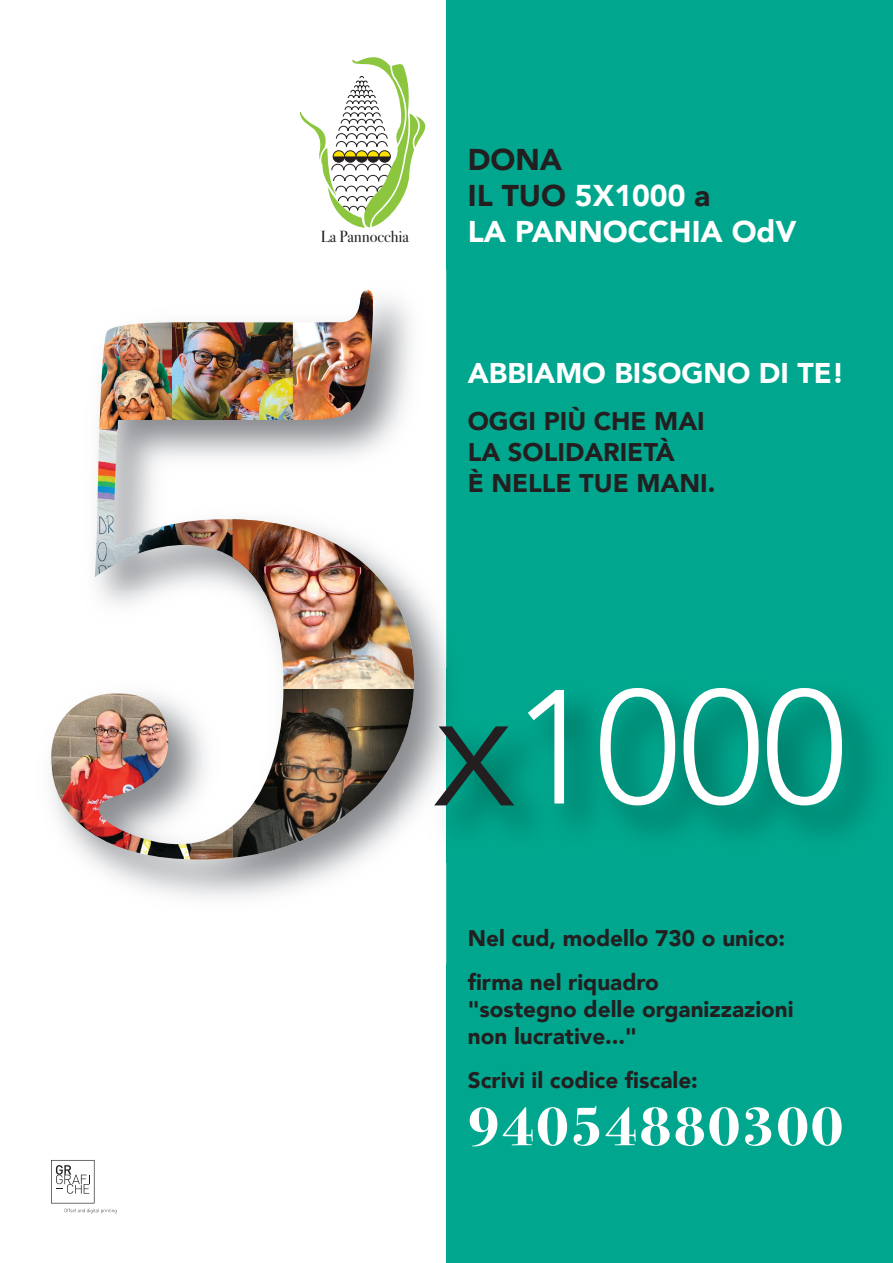
<style>
.page{position:relative;width:893px;height:1263px;background:#fff}
.page>*{position:absolute;margin:0;border:0;box-sizing:border-box;transform-origin:0 0}
.t1{font:700 57px "Bodoni Svty Two ITCTT";letter-spacing:.04em;color:#fff}
.t2{font:900 30px/36px "Avenir";color:#231f20}
.t3{font:900 30px "Avenir";color:#fff}
.t4{font:900 28.5px "Avenir";color:#fff}
.t5{font:900 25.5px/30.6px "Avenir";color:#231f20}
.t6{font:900 22.5px/27px "Avenir";color:#231f20}
.t7{font:16.2px "Bodoni Svty Two ITCTT";color:#231f20}
.s1{color:#fff}
</style>
<div class="page">
<div style="left:446px;top:0;width:447px;height:1263px;background:#00a78e"></div>
<img style="left:89px;top:590px;width:209px;height:308px">
<img style="left:397px;top:643px;width:49px;height:178px">
<img style="left:446px;top:270px;width:1px;height:694px">
<img style="left:95px;top:419px;width:169px;height:173px">
<img style="left:51px;top:693px;width:182px;height:166px">
<img style="left:99px;top:322px;width:73px;height:107px">
<img style="left:233px;top:734px;width:173px;height:124px">
<img style="left:293px;top:290px;width:80px;height:130px">
<img style="left:172px;top:322px;width:121px;height:98px">
<img style="left:233px;top:519px;width:181px;height:170px">
<img style="left:415px;top:669px;width:459px;height:194px">
<svg style="left:528px;top:690px;width:36px;height:113px"></svg>
<svg style="left:600px;top:688px;width:75px;height:117px"></svg>
<svg style="left:683px;top:688px;width:76px;height:117px"></svg>
<svg style="left:767px;top:688px;width:75px;height:117px"></svg>
<svg style="left:434px;top:726px;width:80px;height:79px"></svg>
<svg style="left:300px;top:57px;width:125px;height:171px"></svg>
<svg style="left:51px;top:1160px;width:65px;height:53px"></svg>
<p class="t2" style="left:468px;top:141px;width:244px">DONA<br>IL TUO <span class="s1">5X1000</span> a</p>
<p class="t7" style="left:321px;top:223px;width:90px">La Pannocchia</p>
<p class="t3" style="left:468px;top:206px;width:330px">LA PANNOCCHIA OdV</p>
<p class="t4" style="left:468px;top:348px;width:378px">ABBIAMO BISOGNO DI TE!</p>
<p class="t5" style="left:468px;top:406px;width:249px">OGGI PIÙ CHE MAI<br>LA SOLIDARIETÀ<br>È NELLE TUE MANI.</p>
<p class="t6" style="left:468px;top:924px;width:319px">Nel cud, modello 730 o unico:</p>
<p class="t6" style="left:468px;top:968px;width:327px">firma nel riquadro<br>"sostegno delle organizzazioni non lucrative..."</p>
<p class="t6" style="left:468px;top:1066px;width:232px">Scrivi il codice fiscale:</p>
<p class="t1" style="left:468px;top:1079px;width:377px">94054880300</p>
</div>
